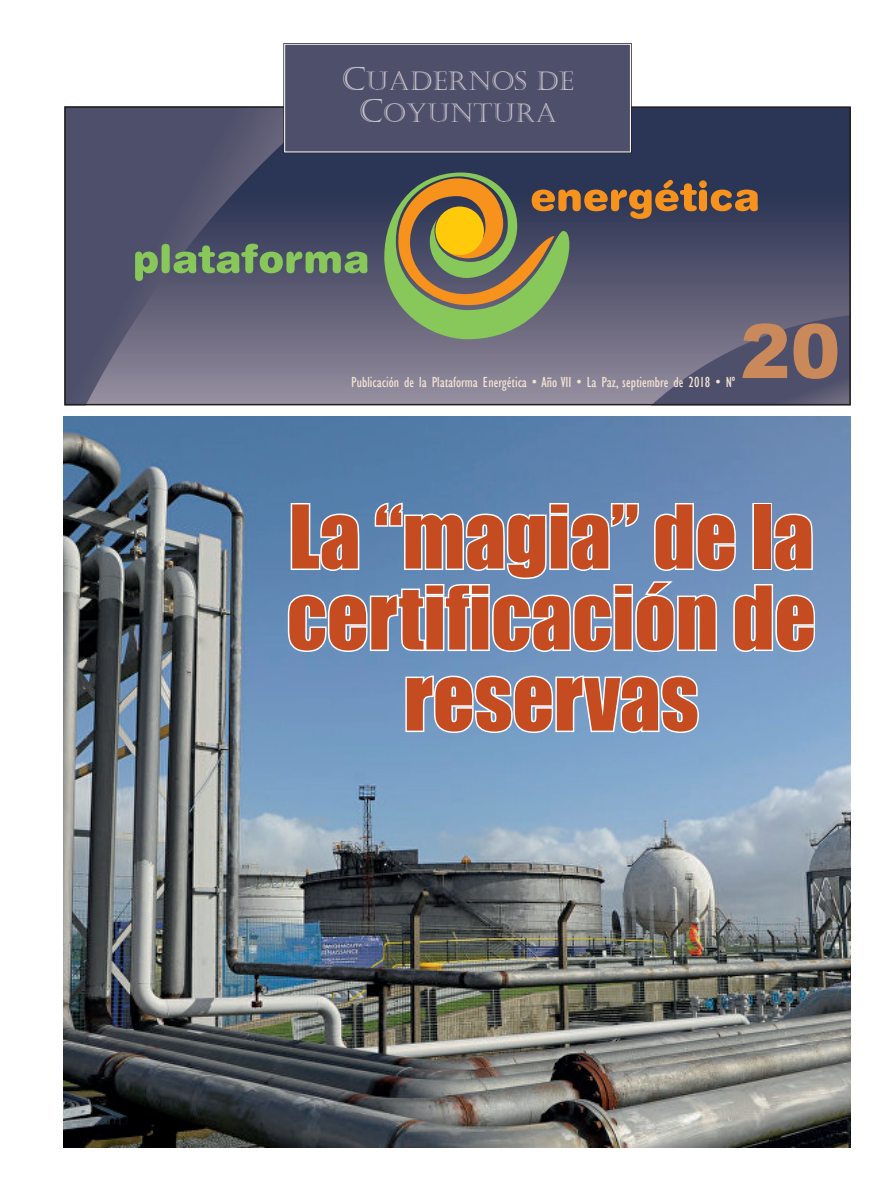
<style>
.page{position:relative;width:893px;height:1191px;background:#fff}
.page>*{position:absolute;margin:0;border:0;box-sizing:border-box;transform-origin:0 0}
.t1{font:81px/81px "Impact";color:#c54c20;text-align:center}
.t2{font:900 75px "Arial";color:#c9895b}
.t3{font:26.25px/31.5px "Castellar";color:#c5c1c9;text-align:center}
.t4{font:condensed 15px "Gill Sans";color:#f4e3d4}
.s1{font-size:32.1px}
</style>
<div class="page">
<img style="left:64px;top:416px;width:787px;height:731px">
<svg style="left:323px;top:109px;width:525px;height:293px;background:#3e4461"></svg>
<svg style="left:67px;top:109px;width:256px;height:293px;background:#5b5b74"></svg>
<svg style="left:286px;top:501px;width:531px;height:153px"></svg>
<svg style="left:404px;top:673px;width:297px;height:68px"></svg>
<svg style="left:283px;top:43px;width:349px;height:110px"></svg>
<div style="left:284px;top:44px;width:347px;height:108px;background:#4e4f6a;border:1px solid #fff"></div>
<svg style="left:135px;top:244px;width:232px;height:37px;background:#657f63"></svg>
<svg style="left:384px;top:172px;width:467px;height:233px;background:#686668"></svg>
<div style="left:435px;top:206px;width:49px;height:49px;background:#feca0a;border-radius:50%"></div>
<h3 class="t3" style="left:341px;top:66px;width:234px"><span class="s1">C</span>UADERNOS DE<br><span class="s1">C</span>OYUNTURA</h3>
<h2 class="t2" style="left:740px;top:297px;width:102px">20</h2>
<p class="t4" style="left:351px;top:374px;width:385px">Publicación de la Plataforma Energética • Año VII • La Paz, septiembre de 2018 • Nº</p>
<h1 class="t1" style="left:287px;top:494px;width:530px">La “magia” de la certificación de reservas</h1>
</div>
